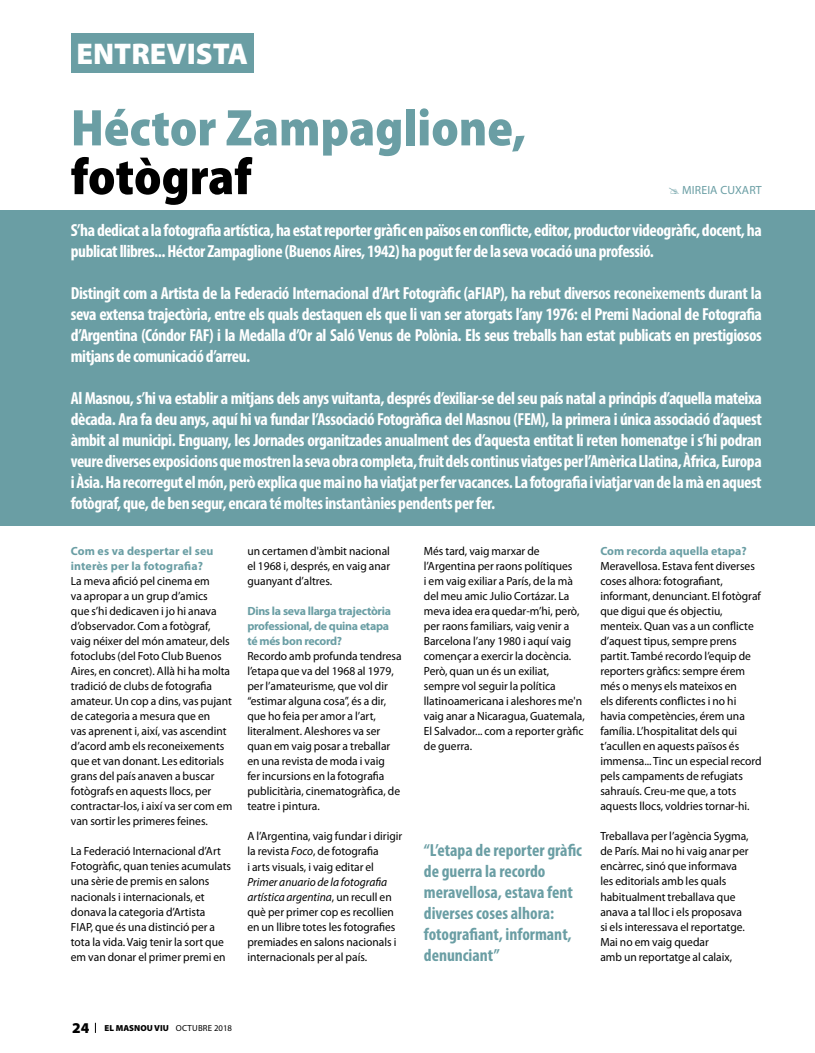
<style>
.page{position:relative;width:815px;height:1053px;background:#fff}
.page>*{position:absolute;margin:0;border:0;box-sizing:border-box;transform-origin:0 0}
.t1{font:900 semi-condensed 52px "Myriad Pro";color:#6a9ea4}
.t2{font:900 semi-condensed 52px "Myriad Pro";color:#000}
.t3{font:900 30px "Myriad Pro";color:#fff}
.t4{font:700 condensed 17.5px/21px "Myriad Pro";letter-spacing:-.025em;color:#fff;text-align:justify}
.t5{font:700 condensed 17.5px/21px "Myriad Pro";color:#6a9ea4}
.t6{font:11.88px/15px "Myriad Pro";color:#000}
.t7{font:700 11.88px/15px "Myriad Pro";letter-spacing:-.02em;color:#6a9ea4}
.t8{font:700 11.88px/15px "Myriad Pro";letter-spacing:.01em;color:#6a9ea4}
.t9{font:700 11.88px "Myriad Pro";color:#6a9ea4}
.t10{font:11.88px "Myriad Pro";letter-spacing:.01em;color:#6a9ea4}
.t11{font:900 8.75px "Myriad Pro";color:#000}
.s1{font-style:italic}
.s2{font-size:15px}
.s3{font-weight:400}
</style>
<div class="page">
<div style="left:0;top:210px;width:815px;height:315px;background:#6a9ea4"></div>
<div style="left:71px;top:34px;width:182px;height:39px;background:#6a9ea4"></div>
<h2 class="t3" style="left:77px;top:34px;width:173px">ENTREVISTA</h2>
<h1 class="t1" style="left:71px;top:98px;width:457px">Héctor Zampaglione,</h1>
<h1 class="t2" style="left:71px;top:147px;width:182px">fotògraf</h1>
<p class="t10" style="left:682px;top:183px;width:81px">MIREIA CUXART</p>
<p class="t4" style="left:71px;top:219px;width:692px">S’ha dedicat a la fotografia artística, ha estat reporter gràfic en països en conflicte, editor, productor videogràfic, docent, ha publicat llibres... Héctor Zampaglione (Buenos Aires, 1942) ha pogut fer de la seva vocació una professió.</p>
<p class="t4" style="left:71px;top:282px;width:693px">Distingit com a Artista de la Federació Internacional d’Art Fotogràfic (aFIAP), ha rebut diversos reconeixements durant la seva extensa trajectòria, entre els quals destaquen els que li van ser atorgats l’any 1976: el Premi Nacional de Fotografia d’Argentina (Cóndor FAF) i la Medalla d’Or al Saló Venus de Polònia. Els seus treballs han estat publicats en prestigiosos mitjans de comunicació d’arreu.</p>
<p class="t4" style="left:71px;top:387px;width:693px">Al Masnou, s’hi va establir a mitjans dels anys vuitanta, després d’exiliar-se del seu país natal a principis d’aquella mateixa dècada. Ara fa deu anys, aquí hi va fundar l’Associació Fotogràfica del Masnou (FEM), la primera i única associació d’aquest àmbit al municipi. Enguany, les Jornades organitzades anualment des d’aquesta entitat li reten homenatge i s’hi podran veure diverses exposicions que mostren la seva obra completa, fruit dels continus viatges per l’Amèrica Llatina, Àfrica, Europa i Àsia. Ha recorregut el món, però explica que mai no ha viatjat per fer vacances. La fotografia i viatjar van de la mà en aquest fotògraf, que, de ben segur, encara té moltes instantànies pendents per fer.</p>
<p class="t8" style="left:71px;top:543px;width:144px">Com es va despertar el seu interès per la fotografia?</p>
<p class="t6" style="left:71px;top:573px;width:163px">La meva afició pel cinema em<br>va apropar a un grup d’amics<br>que s’hi dedicaven i jo hi anava d’observador. Com a fotògraf, vaig néixer del món amateur, dels fotoclubs(del Foto Club Buenos<br>Aires, en concret). Allà hi ha molta tradició de clubs de fotografia amateur. Un cop a dins, vas pujant de categoria a mesura que en<br>vas aprenent i, així, vas ascendint d’acord amb els reconeixements que et van donant. Les editorials grans del país anaven a buscar fotògrafs en aquests llocs, per contractar-los, i així va ser com em van sortir les primeres feines.</p>
<p class="t6" style="left:71px;top:843px;width:162px">La Federació Internacional d’Art<br>Fotogràfic, quan tenies acumulats una sèrie de premis en salons nacionals i internacionals, et donava la categoria d’Artista<br>FIAP, que és una distinció per a tota la vida. Vaig tenir la sort que em van donar el primer premi en</p>
<p class="t6" style="left:247px;top:543px;width:144px;text-align:justify">un certamen d'àmbit nacional el 1968 i, després, en vaig anar guanyant d’altres.</p>
<p class="t7" style="left:247px;top:603px;width:145px">Dins la seva llarga trajectòria professional, de quina etapa té més bon record?</p>
<p class="t6" style="left:247px;top:648px;width:156px">Recordo amb profunda tendresa l’etapa que va del 1968 al 1979, per l’amateurisme, que vol dir “estimar alguna cosa”, és a dir, que ho feia per amor a l’art, literalment. Aleshores va ser quan em vaig posar a treballar en una revista de moda i vaig<br>fer incursions en la fotografia publicitària, cinematogràfica, de teatre i pintura.</p>
<p class="t6" style="left:247px;top:828px;width:156px">A l’Argentina, vaig fundar i dirigir la revista <span class="s1">Foco</span>, de fotografia<br>i arts visuals, i vaig editar el</p>
<p class="t6" style="left:247px;top:873px;width:151px"><span class="s1">Primer anuario de la fotografia artística argentina</span>, un recull en què per primer cop es recollien en un llibre totes les fotografies premiades en salons nacionals i internacionals per al país.</p>
<p class="t6" style="left:424px;top:543px;width:162px">Més tard, vaig marxar de l’Argentina per raons polítiques<br>i em vaig exiliar a París, de la mà del meu amic Julio Cortázar. La meva idea era quedar-m’hi, però, per raons familiars, vaig venir a<br>Barcelona l’any 1980 i aquí vaig començar a exercir la docència.<br>Però, quan un és un exiliat, sempre vol seguir la política llatinoamericana i aleshores me'n vaig anar a Nicaragua, Guatemala,<br>El Salvador... com a reporter gràfic de guerra.</p>
<p class="t9" style="left:600px;top:543px;width:148px">Com recorda aquella etapa?</p>
<p class="t6" style="left:600px;top:558px;width:163px">Meravellosa. Estava fent diverses coses alhora: fotografiant, informant, denunciant. El fotògraf que digui que és objectiu, menteix. Quan vas a un conflicte d’aquest tipus, sempre prens partit. També recordo l’equip de reporters gràfics: sempre érem més o menys els mateixos en<br>els diferents conflictes i no hi havia competències, érem una família. L’hospitalitat dels qui t’acullen en aquests països és immensa... Tinc un especial record pels campaments de refugiats sahrauís. Creu-me que, a tots aquests llocs, voldries tornar-hi.</p>
<p class="t6" style="left:600px;top:828px;width:150px">Treballava per l’agència Sygma, de París. Mai no hi vaig anar per encàrrec, sinó que informava les editorials amb les quals habitualment treballava que anava a tal lloc i els proposava si els interessava el reportatge.<br>Mai no em vaig quedar<br>amb un reportatge al calaix,</p>
<h3 class="t5" style="left:424px;top:838px;width:160px">“L’etapa de reporter gràfic de guerra la recordo meravellosa, estava fent diverses coses alhora: fotografiant, informant, denunciant”</h3>
<p class="t11" style="left:72px;top:1022px;width:161px"><span class="s2">24</span> EL MASNOU VIU <span class="s3">OCTUBRE 2018</span></p>
</div>
